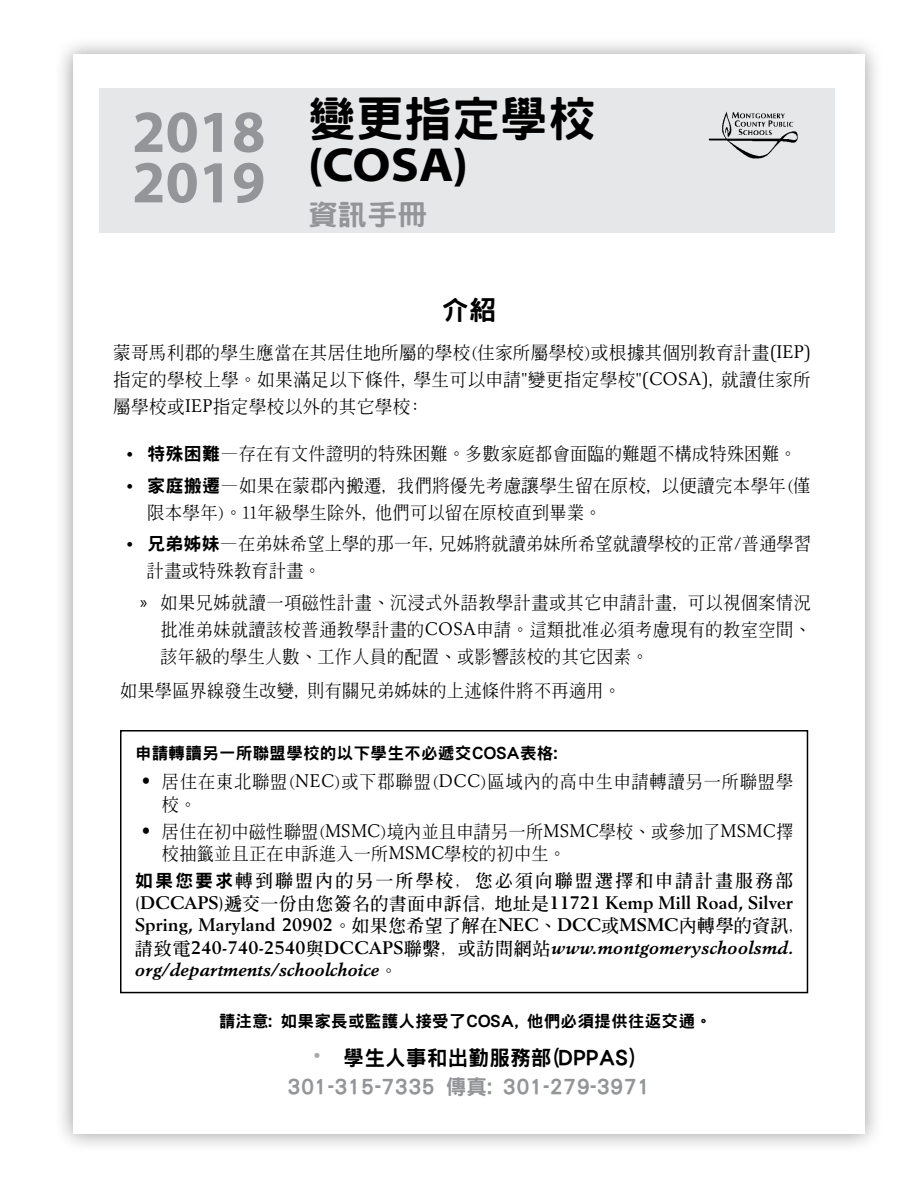
<style>
.page{position:relative;width:918px;height:1188px;background:#fff}
.page>*{position:absolute;margin:0;border:0;box-sizing:border-box;transform-origin:0 0}
.t1{font:700 60px/50.4px "Myriad Pro";color:#939598}
.t2{font:800 48px "Han Wang Hei";color:#000}
.t3{font:700 semi-expanded 48px "Myriad Pro";color:#000}
.t4{font:800 28.5px "Han Wang Hei";color:#939598;scale:1.05 1}
.t5{font:800 27px "Han Wang Hei";color:#000}
.t6{font:800 21px/28.3px "Han Wang Hei";letter-spacing:.02em;color:#939598;text-align:center}
.t7{font:500 18px/27px "Han Wang Ming";letter-spacing:.02em;color:#000;scale:.95 1}
.t8{font:700 18px/22.5px "Berling LT Std";letter-spacing:.01em;color:#000;text-align:justify}
.t9{font:500 18px/27px "Han Wang Ming";letter-spacing:.02em;color:#000;text-align:justify}
.t10{font:500 18px/22.5px "Han Wang Ming";letter-spacing:.055em;color:#000;scale:.95 1}
.t11{font:700 18px "Han Wang Ming";letter-spacing:.115em;color:#000}
.t12{font:800 16.5px "Han Wang Hei";letter-spacing:.02em;color:#000}
.s1{font-family:"Berling LT Std";font-weight:400}
.s2{font-family:"Myriad Pro";font-weight:700}
.s3{font-family:"Han Wang Hei";font-weight:800}
.s4{font-weight:700}
.s5{font-family:"Myriad Pro";font-weight:400}
.s6{font-family:"Han Wang Ming"}
.s7{font-style:italic}
.s8{font-family:"Han Wang Ming";font-weight:700;font-size:28.5px;color:#a7a9ac}
.s9{color:#000}
</style>
<div class="page">
<div style="left:54px;top:35px;width:830px;height:1118px;background:#000;opacity:.38"></div>
<div style="left:73px;top:54px;width:792px;height:1080px;background:#fff"></div>
<div style="left:120px;top:730px;width:688px;height:263px;border:2px solid #000"></div>
<div style="left:100px;top:88px;width:735px;height:145px;background:#e6e7e8"></div>
<img style="left:708px;top:111px;width:90px;height:48px">
<h1 class="t1" style="left:132px;top:107px;width:135px">2018<br>2019</h1>
<h2 class="t2" style="left:308px;top:94px;width:289px">變更指定學校</h2>
<h2 class="t3" style="left:308px;top:138px;width:162px">(COSA)</h2>
<h3 class="t4" style="left:308px;top:200px;width:116px">資訊手冊</h3>
<h3 class="t5" style="left:441px;top:295px;width:56px">介紹</h3>
<p class="t9" style="left:113px;top:339px;width:699px">蒙哥馬利郡的學生應當在其居住地所屬的學校(住家所屬學校)或根據其個別教育計畫<span class="s1">(IEP)</span>指定的學校上學。如果滿足以下條件, 學生可以申請"變更指定學校"<span class="s1">(COSA)</span>, 就讀住家所屬學校或<span class="s1">IEP</span>指定學校以外的其它學校:</p>
<p class="t7" style="left:127px;top:440px;width:707px"><span class="s2">•</span> <span class="s3">特殊困難</span><span class="s4">—</span>存在有文件證明的特殊困難。多數家庭都會面臨的難題不構成特殊困難。</p>
<p class="t9" style="left:147px;top:472px;width:665px;text-indent:-20px"><span class="s2">•</span> <span class="s3">家庭搬遷</span><span class="s4">—</span>如果在蒙郡內搬遷, 我們將優先考慮讓學生留在原校, 以便讀完本學年(僅限本學年)。11年級學生除外, 他們可以留在原校直到畢業。</p>
<p class="t7" style="left:147px;top:530px;width:700px;text-indent:-20px"><span class="s2">•</span> <span class="s3">兄弟姊妹</span><span class="s4">—</span>在弟妹希望上學的那一年, 兄姊將就讀弟妹所希望就讀學校的正常/普通學習計畫或特殊教育計畫。</p>
<p class="t7" style="left:161px;top:589px;width:686px;text-align:justify;text-indent:-20px"><span class="s5">»</span> 如果兄姊就讀一項磁性計畫、沉浸式外語教學計畫或其它申請計畫, 可以視個案情況批准弟妹就讀該校普通教學計畫的<span class="s1">COSA</span>申請。這類批准必須考慮現有的教室空間、該年級的學生人數、工作人員的配置、或影響該校的其它因素。</p>
<p class="t7" style="left:120px;top:677px;width:529px">如果學區界線發生改變, 則有關兄弟姊妹的上述條件將不再適用。</p>
<p class="t12" style="left:135px;top:745px;width:424px">申請轉讀另一所聯盟學校的以下學生不必遞交COSA表格:</p>
<p class="t10" style="left:162px;top:771px;width:666px;text-indent:-20px"><span class="s1">•</span> 居住在東北聯盟(<span class="s1">NEC</span>)或下郡聯盟(<span class="s1">DCC</span>)區域內的高中生申請轉讀另一所聯盟學校。</p>
<p class="t7" style="left:162px;top:820px;width:666px;line-height:22.5px;text-indent:-20px"><span class="s1">•</span> 居住在初中磁性聯盟(<span class="s1">MSMC</span>)境內並且申請另一所<span class="s1">MSMC</span>學校、或參加了<span class="s1">MSMC</span>擇校抽籤並且正在申訴進入一所<span class="s1">MSMC</span>學校的初中生。</p>
<p class="t11" style="left:135px;top:871px;width:660px"><span class="s3">如果您要求</span>轉到聯盟內的另一所學校, 您必須向聯盟選擇和申請計畫服務部</p>
<p class="t8" style="left:135px;top:891px;width:660px"><span class="s6">(</span>DCCAPS<span class="s6">)遞交一份由您簽名的書面申訴信, 地址是</span>11721 Kemp Mill Road, Silver Spring, Maryland 20902<span class="s6">。如果您希望了解在</span>NEC<span class="s6">、</span>DCC<span class="s6">或</span>MSMC<span class="s6">內轉學的資訊,請致電</span>240-740-2540<span class="s6">與</span>DCCAPS<span class="s6">聯繫, 或訪問網站</span><span class="s7">www.montgomeryschoolsmd. org/departments/schoolchoice</span><span class="s6">。</span></p>
<p class="t12" style="left:219px;top:1013px;width:494px">請注意: 如果家長或監護人接受了COSA, 他們必須提供往返交通。</p>
<p class="t6" style="left:287px;top:1044px;width:364px"><span class="s8">•</span> <span class="s9">學生人事和出勤服務部(DPPAS)<br></span>301-315-7335 傳真: 301-279-3971</p>
</div>
